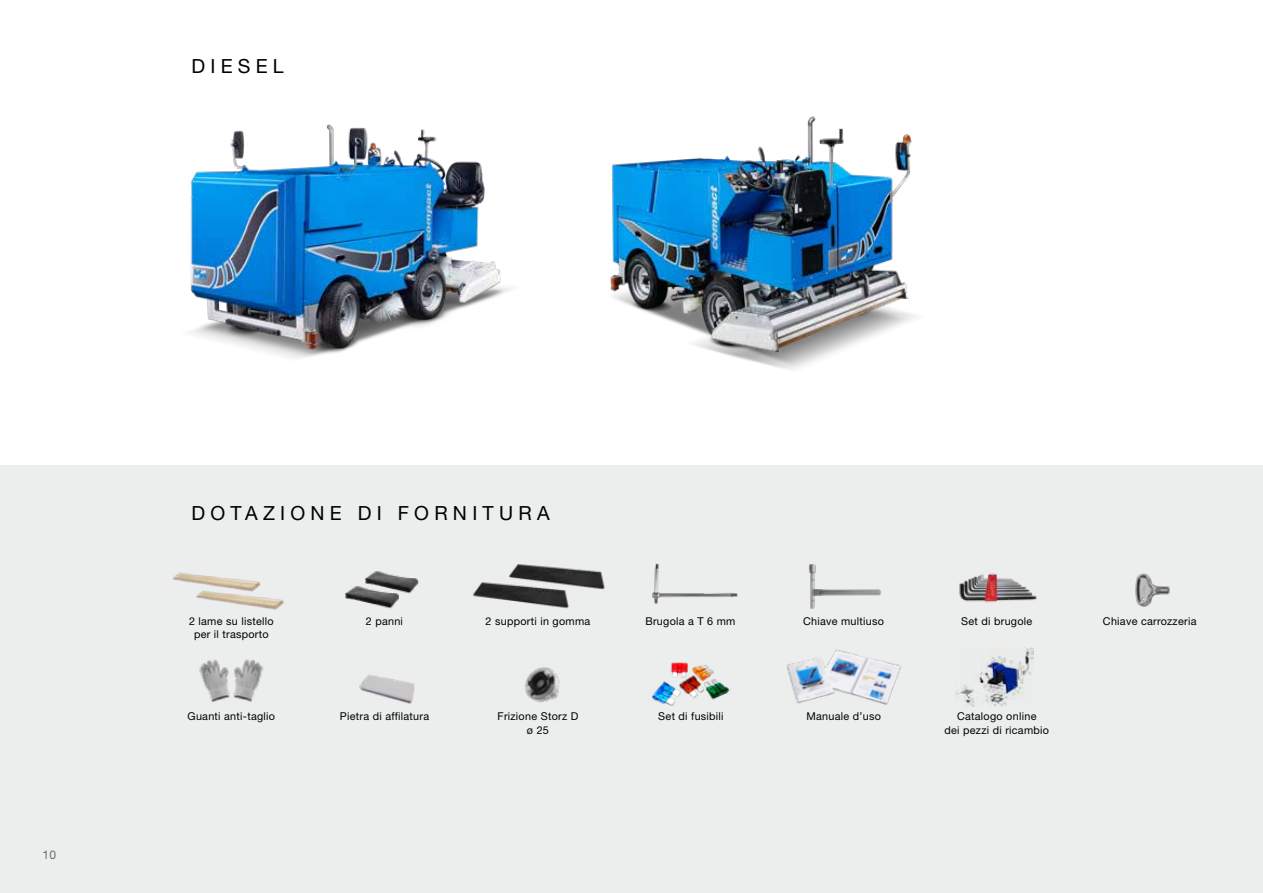
<style>
.page{position:relative;width:1263px;height:893px;background:#fff}
.page>*{position:absolute;margin:0;border:0;box-sizing:border-box;transform-origin:0 0}
.t1{font:19.5px "Helvetica Neue LT Std";letter-spacing:.27em;color:#000}
.t2{font:12px "Helvetica Neue LT Std";color:#6a6c71}
.t3{font:10.8px/13.5px "Helvetica Neue LT Std";letter-spacing:.025em;color:#000;text-align:center}
</style>
<div class="page">
<div style="left:0;top:466px;width:1263px;height:427px;background:#eceded"></div>
<img style="left:190px;top:124px;width:322px;height:234px">
<img style="left:610px;top:116px;width:307px;height:254px">
<img style="left:652px;top:662px;width:79px;height:44px">
<img style="left:652px;top:563px;width:86px;height:41px">
<img style="left:809px;top:564px;width:72px;height:45px">
<img style="left:524px;top:667px;width:36px;height:36px">
<img style="left:359px;top:674px;width:56px;height:30px">
<img style="left:959px;top:573px;width:78px;height:30px">
<img style="left:199px;top:659px;width:26px;height:44px">
<img style="left:225px;top:659px;width:39px;height:43px">
<img style="left:1135px;top:573px;width:35px;height:34px">
<img style="left:786px;top:649px;width:115px;height:56px">
<img style="left:955px;top:648px;width:79px;height:59px">
<img style="left:173px;top:572px;width:17px;height:11px">
<img style="left:190px;top:574px;width:94px;height:36px">
<img style="left:345px;top:586px;width:54px;height:23px">
<img style="left:365px;top:571px;width:53px;height:26px">
<img style="left:473px;top:582px;width:96px;height:27px">
<img style="left:504px;top:564px;width:101px;height:29px">
<h1 class="t1" style="left:191px;top:54px;width:94px">DIESEL</h1>
<p class="t2" style="left:43px;top:847px;width:15px">10</p>
<h1 class="t1" style="left:191px;top:501px;width:360px">DOTAZIONE DI FORNITURA</h1>
<p class="t3" style="left:189px;top:614px;width:86px">2 lame su listello</p>
<p class="t3" style="left:961px;top:614px;width:73px">Set di brugole</p>
<p class="t3" style="left:194px;top:628px;width:76px">per il trasporto</p>
<p class="t3" style="left:366px;top:614px;width:39px">2 panni</p>
<p class="t3" style="left:486px;top:614px;width:106px">2 supporti in gomma</p>
<p class="t3" style="left:645px;top:614px;width:92px">Brugola a T 6 mm</p>
<p class="t3" style="left:803px;top:614px;width:82px">Chiave multiuso</p>
<p class="t3" style="left:188px;top:709px;width:89px">Guanti anti-taglio</p>
<p class="t3" style="left:497px;top:709px;width:82px">Frizione Storz D ø 25</p>
<p class="t3" style="left:340px;top:709px;width:91px">Pietra di affilatura</p>
<p class="t3" style="left:658px;top:709px;width:67px">Set di fusibili</p>
<p class="t3" style="left:806px;top:709px;width:76px">Manuale d’uso</p>
<p class="t3" style="left:944px;top:709px;width:106px">Catalogo online<br>dei pezzi di ricambio</p>
<p class="t3" style="left:1103px;top:614px;width:95px">Chiave carrozzeria</p>
</div>
